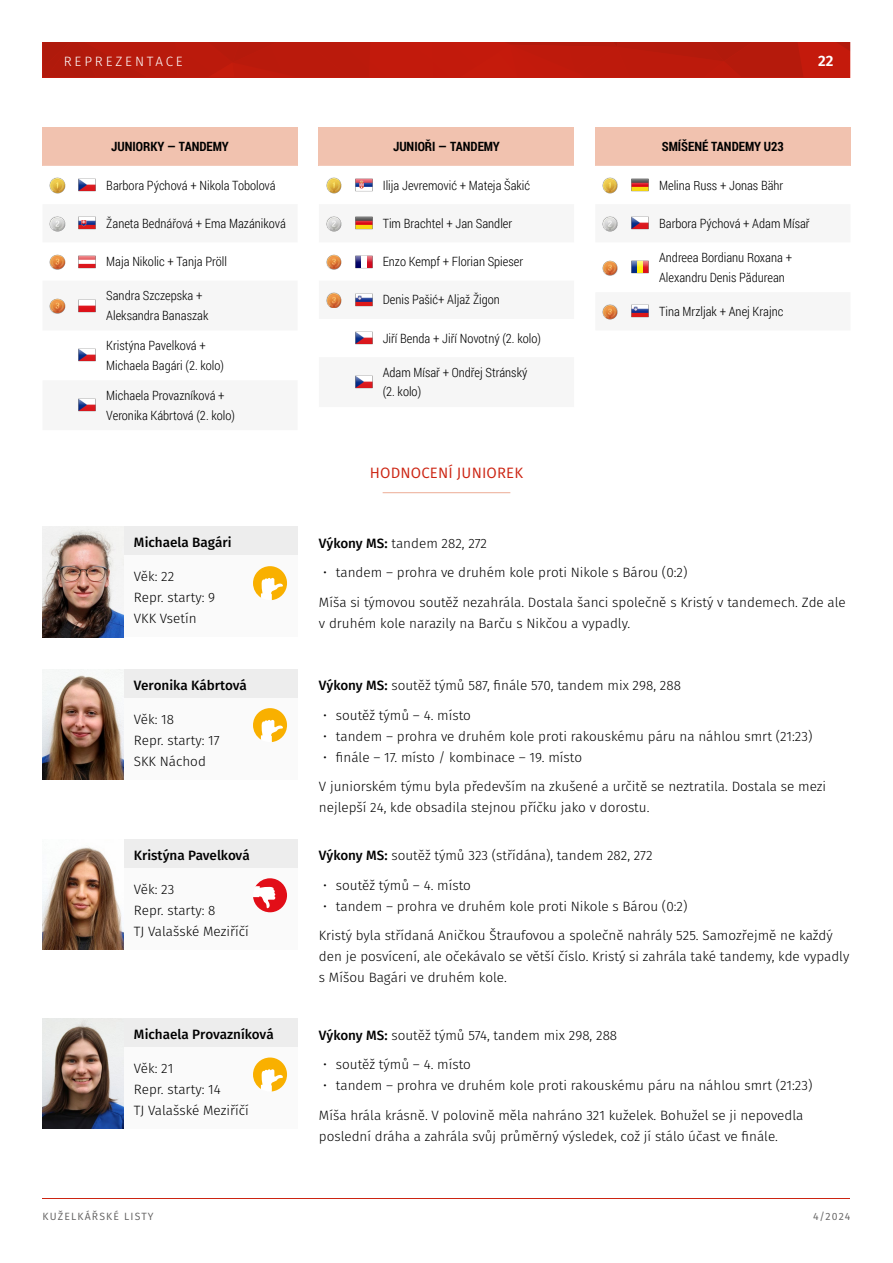
<style>
.page{position:relative;width:893px;height:1263px;background:#fff}
.page>*{position:absolute;margin:0;border:0;box-sizing:border-box;transform-origin:0 0}
.t1{font:15px "Fira Sans";letter-spacing:.01em;color:#cc2412}
.t2{font:600 15px "Fira Sans";color:#fff}
.t3{font:300 13.5px/21px "Fira Sans";color:#000}
.t4{font:500 13.5px "Fira Sans";color:#000}
.t5{font:300 13.5px "Fira Sans";letter-spacing:.21em;color:#fff}
.t6{font:300 12.75px/19.5px "Roboto Condensed";color:#000}
.t7{font:700 12.75px "Roboto Condensed";color:#000}
.t8{font:10.5px "Fira Sans";letter-spacing:.11em;color:#646363}
.s1{font-weight:500}
</style>
<div class="page">
<div style="left:43px;top:43px;width:807px;height:35px;background:#c21a0c"></div>
<div style="left:43px;top:42px;width:807px;height:35px;background:#c41a0c"></div>
<svg style="left:837px;top:42px;width:13px;height:9px"></svg>
<svg style="left:43px;top:42px;width:760px;height:35px"></svg>
<hr style="left:43px;top:1198px;width:807px;height:1px;background:#cc2412">
<div style="left:595px;top:128px;width:255px;height:38px;background:#f1c2af"></div>
<div style="left:602px;top:177px;width:16px;height:16px;background:#000;opacity:.2"></div>
<img style="left:603px;top:178px;width:15px;height:15px">
<img style="left:631px;top:178px;width:17px;height:14px">
<div style="left:602px;top:216px;width:16px;height:15px;background:#000;opacity:.2"></div>
<img style="left:603px;top:216px;width:15px;height:15px">
<img style="left:631px;top:216px;width:17px;height:14px">
<div style="left:602px;top:260px;width:16px;height:16px;background:#000;opacity:.2"></div>
<img style="left:603px;top:260px;width:15px;height:15px">
<img style="left:631px;top:260px;width:17px;height:14px">
<div style="left:602px;top:304px;width:16px;height:15px;background:#000;opacity:.2"></div>
<img style="left:603px;top:304px;width:15px;height:16px">
<img style="left:631px;top:304px;width:17px;height:14px">
<div style="left:43px;top:128px;width:255px;height:38px;background:#f1c2af"></div>
<div style="left:49px;top:177px;width:16px;height:16px;background:#000;opacity:.2"></div>
<img style="left:50px;top:178px;width:15px;height:15px">
<img style="left:79px;top:178px;width:17px;height:14px">
<div style="left:49px;top:216px;width:16px;height:15px;background:#000;opacity:.2"></div>
<img style="left:50px;top:216px;width:15px;height:15px">
<img style="left:79px;top:216px;width:17px;height:14px">
<div style="left:49px;top:255px;width:16px;height:15px;background:#000;opacity:.2"></div>
<img style="left:50px;top:254px;width:15px;height:16px">
<img style="left:79px;top:255px;width:17px;height:14px">
<div style="left:49px;top:299px;width:16px;height:15px;background:#000;opacity:.2"></div>
<img style="left:50px;top:298px;width:15px;height:16px">
<img style="left:79px;top:299px;width:17px;height:14px">
<img style="left:79px;top:348px;width:17px;height:14px">
<img style="left:79px;top:398px;width:17px;height:14px">
<div style="left:319px;top:128px;width:255px;height:38px;background:#f1c2af"></div>
<div style="left:326px;top:177px;width:15px;height:16px;background:#000;opacity:.2"></div>
<img style="left:326px;top:178px;width:15px;height:15px">
<img style="left:355px;top:178px;width:17px;height:14px">
<img style="left:326px;top:216px;width:15px;height:15px">
<img style="left:355px;top:216px;width:17px;height:14px">
<img style="left:326px;top:254px;width:15px;height:16px">
<img style="left:355px;top:255px;width:17px;height:14px">
<div style="left:326px;top:292px;width:15px;height:16px;background:#000;opacity:.2"></div>
<img style="left:326px;top:293px;width:15px;height:15px">
<img style="left:355px;top:293px;width:17px;height:14px">
<img style="left:355px;top:331px;width:17px;height:14px">
<img style="left:355px;top:375px;width:17px;height:14px">
<hr style="left:383px;top:492px;width:127px;height:1px;background:#ecac95">
<div style="left:43px;top:526px;width:255px;height:111px;background:#fafafa"></div>
<div style="left:43px;top:526px;width:255px;height:29px;background:#ededed"></div>
<img style="left:43px;top:531px;width:80px;height:106px">
<div style="left:43px;top:669px;width:255px;height:110px;background:#fafafa"></div>
<div style="left:43px;top:669px;width:255px;height:28px;background:#ededed"></div>
<img style="left:43px;top:669px;width:80px;height:110px">
<svg style="left:253px;top:566px;width:34px;height:34px"></svg>
<svg style="left:253px;top:708px;width:34px;height:34px"></svg>
<div style="left:43px;top:839px;width:255px;height:111px;background:#fafafa"></div>
<div style="left:43px;top:839px;width:255px;height:29px;background:#ededed"></div>
<img style="left:43px;top:839px;width:80px;height:111px">
<svg style="left:253px;top:878px;width:34px;height:34px"></svg>
<div style="left:43px;top:1018px;width:255px;height:111px;background:#fafafa"></div>
<div style="left:43px;top:1018px;width:255px;height:29px;background:#ededed"></div>
<img style="left:43px;top:1021px;width:80px;height:108px">
<svg style="left:253px;top:1057px;width:34px;height:34px"></svg>
<p class="t5" style="left:64px;top:52px;width:121px">REPREZENTACE</p>
<p class="t7" style="left:111px;top:138px;width:119px">JUNIORKY — TANDEMY</p>
<p class="t6" style="left:106px;top:175px;width:171px">Barbora Pýchová + Nikola Tobolová</p>
<p class="t6" style="left:106px;top:213px;width:181px">Žaneta Bednářová + Ema Mazániková</p>
<p class="t6" style="left:106px;top:251px;width:122px">Maja Nikolic + Tanja Pröll</p>
<p class="t6" style="left:106px;top:286px;width:104px">Sandra Szczepska +<br>Aleksandra Banaszak</p>
<p class="t6" style="left:106px;top:335px;width:119px">Kristýna Pavelková +<br>Michaela Bagári (2. kolo)</p>
<p class="t6" style="left:106px;top:385px;width:130px">Michaela Provazníková +<br>Veronika Kábrtová (2. kolo)</p>
<p class="t4" style="left:134px;top:532px;width:99px">Michaela Bagári</p>
<p class="t3" style="left:134px;top:566px;width:83px">Věk: 22<br>Repr. starty: 9<br>VKK Vsetín</p>
<p class="t4" style="left:134px;top:674px;width:115px">Veronika Kábrtová</p>
<p class="t3" style="left:134px;top:708px;width:87px">Věk: 18<br>Repr. starty: 17<br>SKK Náchod</p>
<p class="t4" style="left:134px;top:844px;width:117px">Kristýna Pavelková</p>
<p class="t3" style="left:134px;top:878px;width:116px">Věk: 23<br>Repr. starty: 8<br>TJ Valašské Meziříčí</p>
<p class="t4" style="left:134px;top:1024px;width:141px">Michaela Provazníková</p>
<p class="t3" style="left:134px;top:1058px;width:116px">Věk: 21<br>Repr. starty: 14<br>TJ Valašské Meziříčí</p>
<p class="t7" style="left:393px;top:138px;width:108px">JUNIOŘI — TANDEMY</p>
<p class="t6" style="left:383px;top:175px;width:149px">Ilija Jevremović + Mateja Šakić</p>
<p class="t6" style="left:383px;top:213px;width:131px">Tim Brachtel + Jan Sandler</p>
<p class="t6" style="left:383px;top:251px;width:142px">Enzo Kempf + Florian Spieser</p>
<p class="t6" style="left:383px;top:290px;width:119px">Denis Pašić+ Aljaž Žigon</p>
<p class="t6" style="left:383px;top:328px;width:160px">Jiří Benda + Jiří Novotný (2. kolo)</p>
<p class="t6" style="left:383px;top:362px;width:146px">Adam Mísař + Ondřej Stránský (2. kolo)</p>
<p class="t1" style="left:370px;top:461px;width:155px">HODNOCENÍ JUNIOREK</p>
<p class="t2" style="left:818px;top:48px;width:17px">22</p>
<p class="t7" style="left:662px;top:138px;width:124px">SMÍŠENÉ TANDEMY U23</p>
<p class="t6" style="left:659px;top:175px;width:126px">Melina Russ + Jonas Bähr</p>
<p class="t6" style="left:659px;top:213px;width:152px">Barbora Pýchová + Adam Mísař</p>
<p class="t6" style="left:659px;top:247px;width:134px">Andreea Bordianu Roxana +<br>Alexandru Denis Pădurean</p>
<p class="t6" style="left:659px;top:301px;width:126px">Tina Mrzljak + Anej Krajnc</p>
<p class="t3" style="left:319px;top:532px;width:170px"><span class="s1">Výkony MS:</span> tandem 282, 272</p>
<p class="t3" style="left:319px;top:558px;width:528px;line-height:29.5px;text-indent:4px">• tandem – prohra ve druhém kole proti Nikole s Bárou (0:2)<br>Míša si týmovou soutěž nezahrála. Dostala šanci společně s Kristý v tandemech. Zde ale</p>
<p class="t3" style="left:319px;top:612px;width:313px">v druhém kole narazily na Barču s Nikčou a vypadly.</p>
<p class="t3" style="left:319px;top:675px;width:363px"><span class="s1">Výkony MS:</span> soutěž týmů 587, finále 570, tandem mix 298, 288</p>
<p class="t3" style="left:323px;top:704px;width:149px">• soutěž týmů – 4. místo</p>
<p class="t3" style="left:323px;top:725px;width:491px">• tandem – prohra ve druhém kole proti rakouskému páru na náhlou smrt (21:23)</p>
<p class="t3" style="left:319px;top:742px;width:509px;line-height:29.5px;text-indent:4px">• finále – 17. místo / kombinace – 19. místo<br>V juniorském týmu byla především na zkušené a určitě se neztratila. Dostala se mezi</p>
<p class="t3" style="left:319px;top:797px;width:332px">nejlepší 24, kde obsadila stejnou příčku jako v dorostu.</p>
<p class="t3" style="left:319px;top:845px;width:335px"><span class="s1">Výkony MS:</span> soutěž týmů 323 (střídána), tandem 282, 272</p>
<p class="t3" style="left:323px;top:874px;width:149px">• soutěž týmů – 4. místo</p>
<p class="t3" style="left:319px;top:891px;width:515px;line-height:29.5px;text-indent:4px">• tandem – prohra ve druhém kole proti Nikole s Bárou (0:2)<br>Kristý byla střídaná Aničkou Štraufovou a společně nahrály 525. Samozřejmě ne každý</p>
<p class="t3" style="left:319px;top:946px;width:532px">den je posvícení, ale očekávalo se větší číslo. Kristý si zahrála také tandemy, kde vypadly s Míšou Bagári ve druhém kole.</p>
<p class="t3" style="left:319px;top:1024px;width:300px"><span class="s1">Výkony MS:</span> soutěž týmů 574, tandem mix 298, 288</p>
<p class="t3" style="left:323px;top:1054px;width:149px">• soutěž týmů – 4. místo</p>
<p class="t3" style="left:319px;top:1070px;width:495px;line-height:29.5px;text-indent:4px">• tandem – prohra ve druhém kole proti rakouskému páru na náhlou smrt (21:23)<br>Míša hrála krásně. V polovině měla nahráno 321 kuželek. Bohužel se ji nepovedla</p>
<p class="t3" style="left:319px;top:1125px;width:461px">poslední dráha a zahrála svůj průměrný výsledek, což jí stálo účast ve finále.</p>
<p class="t8" style="left:43px;top:1208px;width:113px">KUŽELKÁŘSKÉ LISTY</p>
<p class="t8" style="left:813px;top:1208px;width:39px">4/2024</p>
</div>
